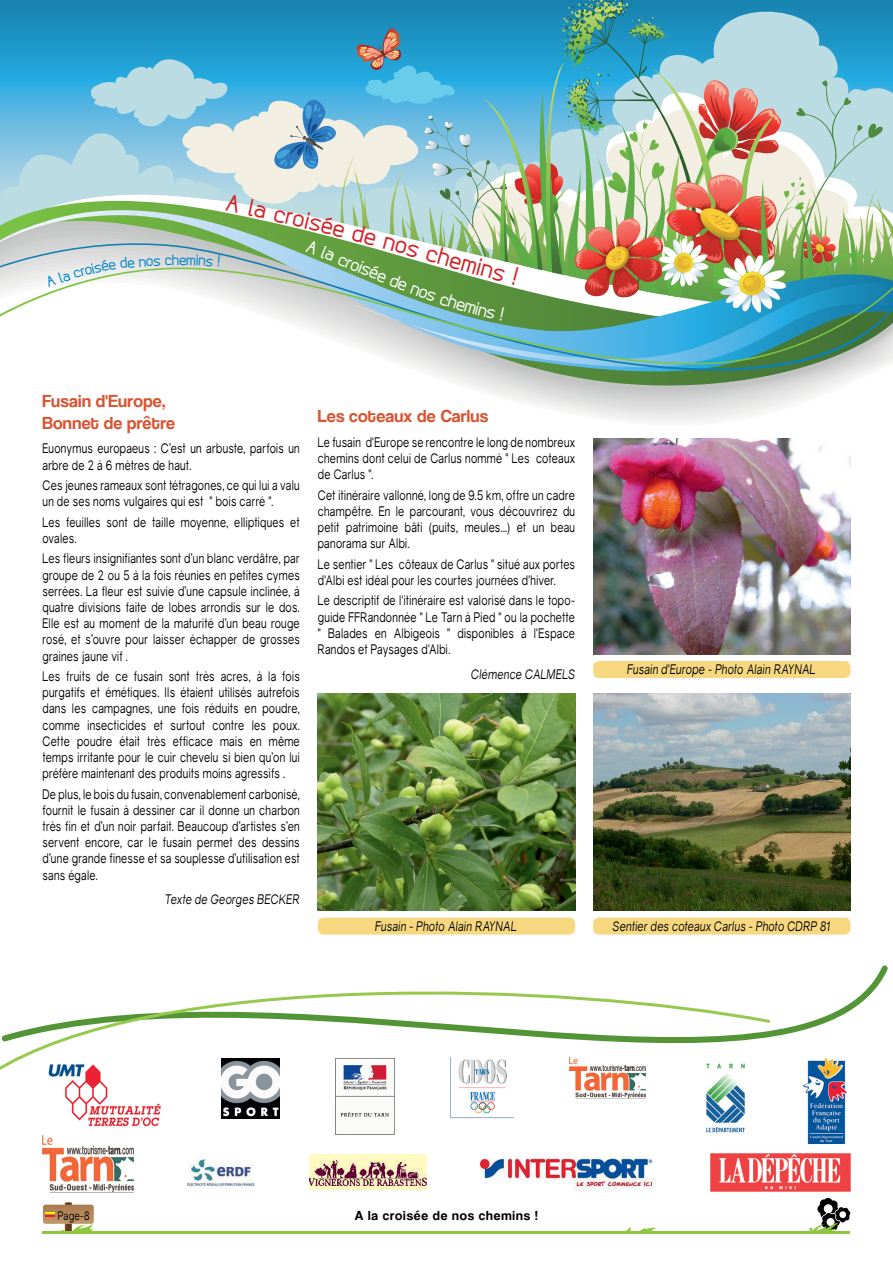
<style>
.page{position:relative;width:893px;height:1263px;background:#fff}
.page>*{position:absolute;margin:0;border:0;box-sizing:border-box;transform-origin:0 0}
.t1{font:24px "Digicity";color:#d2232a}
.t2{font:18px/21.6px "Coolvetica Rg";letter-spacing:.015em;color:#d75532}
.t3{font:18px "Digicity";color:#fff}
.t4{font:15px "Digicity";color:#0585c8}
.t5{font:13.5px/16.2px "Gravity";letter-spacing:.025em;color:#000;text-align:justify;scale:.8 1}
.t6{font:italic 13.5px "Gravity";letter-spacing:.02em;color:#000;scale:.8 1}
.t7{font:13.5px "Coolvetica Rg";letter-spacing:.07em;color:#000}
.t8{font:12px "Gravity";color:#000;scale:.8 1}
</style>
<div class="page">
<svg style="left:468px;top:201px;width:425px;height:210px"></svg>
<svg style="left:424px;top:234px;width:469px;height:151px"></svg>
<svg style="left:290px;top:261px;width:603px;height:109px;background:#84bbc3"></svg>
<hr style="left:42px;top:1231px;width:808px;height:2px;background:#8dc63f">
<svg style="left:639px;top:1227px;width:18px;height:4px"></svg>
<svg style="left:43px;top:1202px;width:51px;height:29px"></svg>
<svg style="left:808px;top:1198px;width:42px;height:33px"></svg>
<img style="left:309px;top:1155px;width:117px;height:35px">
<img style="left:43px;top:1135px;width:91px;height:57px">
<img style="left:710px;top:1153px;width:140px;height:39px">
<img style="left:481px;top:1156px;width:175px;height:34px">
<img style="left:706px;top:1130px;width:39px;height:3px">
<img style="left:807px;top:1130px;width:39px;height:14px">
<img style="left:188px;top:1158px;width:67px;height:31px">
<img style="left:335px;top:1130px;width:60px;height:5px">
<img style="left:593px;top:438px;width:257px;height:217px">
<img style="left:593px;top:693px;width:257px;height:217px">
<img style="left:318px;top:693px;width:257px;height:217px">
<div style="left:593px;top:917px;width:257px;height:17px;background:#f7d880;border-radius:6px"></div>
<div style="left:318px;top:917px;width:257px;height:17px;background:#f7d880;border-radius:6px"></div>
<div style="left:593px;top:661px;width:257px;height:17px;background:#f7d880;border-radius:6px"></div>
<svg style="left:65px;top:965px;width:823px;height:165px"></svg>
<svg style="left:0;top:969px;width:772px;height:108px"></svg>
<svg style="left:0;top:0;width:888px;height:321px;background:#90bcbe"></svg>
<p class="t4" style="left:172px;top:251px;width:11px">AA</p>
<h1 class="t1" style="left:259px;top:194px;width:45px;rotate:13deg">A AAA</h1>
<h1 class="t1" style="left:309px;top:206px;width:35px;rotate:14deg">AAAA</h1>
<h2 class="t3" style="left:311px;top:235px;width:95px;rotate:22deg">A AA AAAAAAA A</h2>
<h1 class="t1" style="left:401px;top:230px;width:62px;rotate:16deg">AA AAA</h1>
<h1 class="t1" style="left:466px;top:248px;width:58px;rotate:15deg">AAAA A</h1>
<h2 class="t2" style="left:42px;top:390px;width:134px">Fusain d'Europe,<br>Bonnet de prêtre</h2>
<p class="t5" style="left:42px;top:440px;width:323px">Euonymus europaeus : C’est un arbuste, parfois un arbre de 2 à 6 mètres de haut.</p>
<p class="t5" style="left:42px;top:477px;width:323px">Ces jeunes rameaux sont tétragones, ce qui lui a valu un de ses noms vulgaires qui est " bois carré ".</p>
<p class="t5" style="left:42px;top:514px;width:323px">Les feuilles sont de taille moyenne, elliptiques et ovales.</p>
<p class="t5" style="left:42px;top:550px;width:323px">Les fleurs insignifiantes sont d’un blanc verdâtre, par groupe de 2 ou 5 à la fois réunies en petites cymes serrées. La fleur est suivie d’une capsule inclinée, à quatre divisions faite de lobes arrondis sur le dos.<br>Elle est au moment de la maturité d’un beau rouge rosé, et s’ouvre pour laisser échapper de grosses graines jaune vif .</p>
<p class="t5" style="left:42px;top:668px;width:323px">Les fruits de ce fusain sont très acres, à la fois purgatifs et émétiques. Ils étaient utilisés autrefois dans les campagnes, une fois réduits en poudre, comme insecticides et surtout contre les poux.<br>Cette poudre était très efficace mais en même temps irritante pour le cuir chevelu si bien qu’on lui préfère maintenant des produits moins agressifs .</p>
<p class="t5" style="left:42px;top:786px;width:323px">De plus, le bois du fusain, convenablement carbonisé, fournit le fusain à dessiner car il donne un charbon très fin et d’un noir parfait. Beaucoup d’artistes s’en servent encore, car le fusain permet des dessins d’une grande finesse et sa souplesse d’utilisation est sans égale.</p>
<p class="t6" style="left:165px;top:892px;width:170px">Texte de Georges BECKER</p>
<h2 class="t2" style="left:318px;top:405px;width:172px">Les coteaux de Carlus</h2>
<p class="t5" style="left:318px;top:434px;width:323px">Le fusain d'Europe se rencontre le long de nombreux chemins dont celui de Carlus nommé " Les coteaux de Carlus ".</p>
<p class="t5" style="left:318px;top:487px;width:323px">Cet itinéraire vallonné, long de 9.5 km, offre un cadre champêtre. En le parcourant, vous découvrirez du petit patrimoine bâti (puits, meules...) et un beau panorama sur Albi.</p>
<p class="t5" style="left:318px;top:556px;width:323px">Le sentier " Les côteaux de Carlus " situé aux portes d'Albi est idéal pour les courtes journées d'hiver.</p>
<p class="t5" style="left:318px;top:592px;width:323px">Le descriptif de l'itinéraire est valorisé dans le topo&shy;guide FFRandonnée " Le Tarn à Pied " ou la pochette " Balades en Albigeois " disponibles à l'Espace Randos et Paysages d'Albi.</p>
<p class="t6" style="left:471px;top:666px;width:131px">Clémence CALMELS</p>
<p class="t6" style="left:627px;top:662px;width:236px">Fusain d'Europe - Photo Alain RAYNAL</p>
<p class="t6" style="left:375px;top:918px;width:178px">Fusain - Photo Alain RAYNAL</p>
<p class="t6" style="left:613px;top:918px;width:273px">Sentier des coteaux Carlus - Photo CDRP 81</p>
<p class="t8" style="left:58px;top:1209px;width:41px">Page-8</p>
<p class="t7" style="left:355px;top:1208px;width:185px">A la croisée de nos chemins !</p>
</div>
